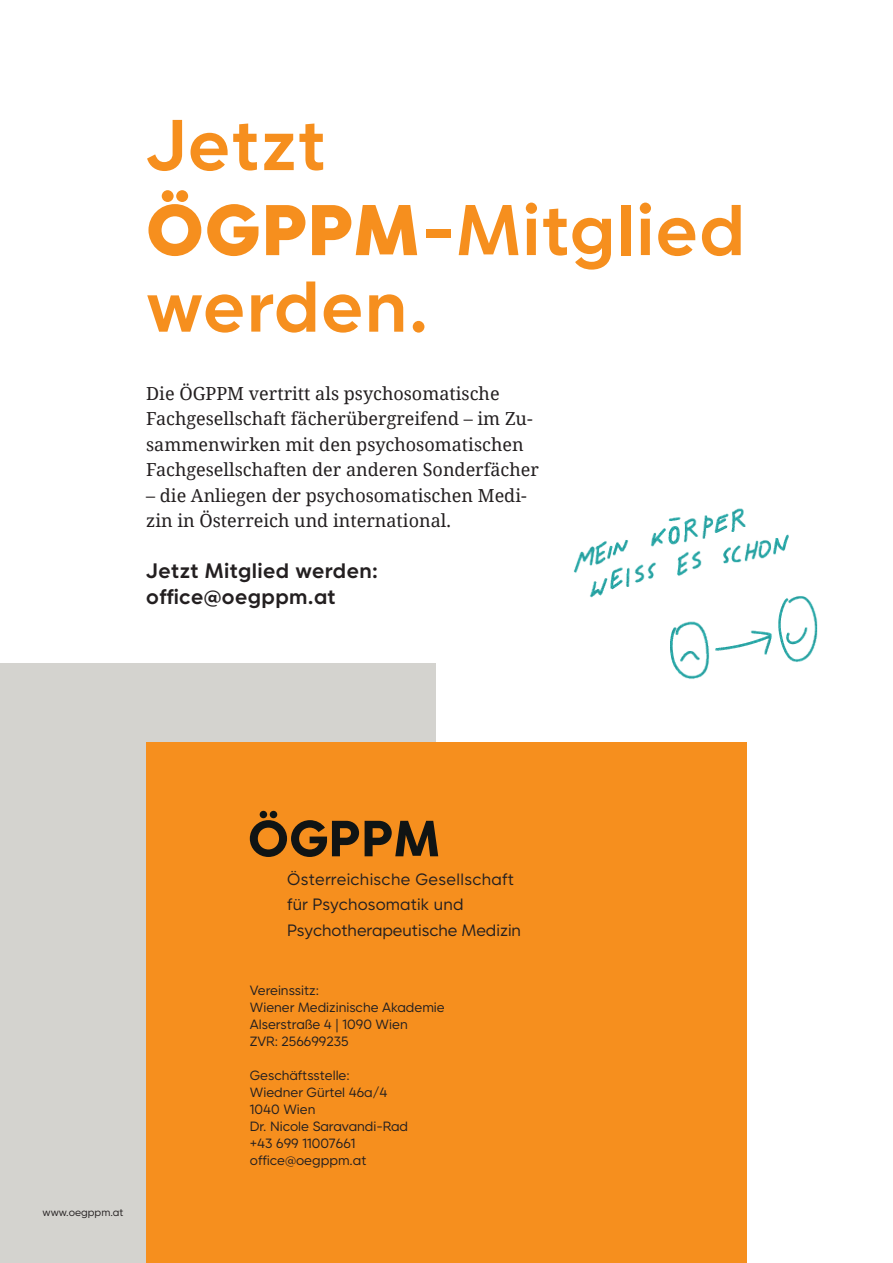
<style>
.page{position:relative;width:893px;height:1263px;background:#fff}
.page>*{position:absolute;margin:0;border:0;box-sizing:border-box;transform-origin:0 0}
.t1{font:700 72px/85.1px "Liberona";letter-spacing:.02em;color:#f68f1e}
.t2{font:700 21px/25.5px "Liberona";letter-spacing:.02em;color:#231f20}
.t3{font:18px/25.5px "Noto Serif";color:#231f20}
.t4{font:16.5px/25.5px "Liberona";letter-spacing:.01em;color:#231f20}
.t5{font:13.5px/17px "Liberona";color:#231f20}
.t6{font:10.5px "Liberona";color:#231f20}
.s1{font-weight:900}
</style>
<div class="page">
<div style="left:0;top:663px;width:436px;height:600px;background:#d4d3cf"></div>
<div style="left:146px;top:742px;width:601px;height:521px;background:#f68f1e"></div>
<img style="left:573px;top:508px;width:245px;height:171px">
<svg style="left:250px;top:811px;width:109px;height:46px"></svg>
<svg style="left:365px;top:821px;width:73px;height:35px"></svg>
<h1 class="t1" style="left:146px;top:101px;width:600px">Jetzt<br><span class="s1">ÖGPPM</span>-Mitglied</h1>
<h1 class="t1" style="left:146px;top:263px;width:284px">werden.</h1>
<p class="t3" style="left:146px;top:380px;width:394px">Die ÖGPPM vertritt als psychosomatische Fachgesellschaft fächerübergreifend – im Zu&shy;sammenwirken mit den psychosomatischen Fachgesellschaften der anderen Sonderfächer</p>
<p class="t3" style="left:146px;top:482px;width:382px">– die Anliegen der psychosomatischen Medi&shy;zin in Österreich und international.</p>
<p class="t2" style="left:146px;top:558px;width:233px">Jetzt Mitglied werden: office@oegppm.at</p>
<p class="t6" style="left:43px;top:1206px;width:82px">www.oegppm.at</p>
<p class="t4" style="left:287px;top:866px;width:235px">Österreichische Gesellschaft für Psychosomatik und<br>Psychotherapeutische Medizin</p>
<p class="t5" style="left:250px;top:982px;width:196px">Vereinssitz:<br>Wiener Medizinische Akademie<br>Alserstraße 4 | 1090 Wien<br>ZVR: 256699235</p>
<p class="t5" style="left:250px;top:1067px;width:160px">Geschäftsstelle:<br>Wiedner Gürtel 46a/4<br>1040 Wien<br>Dr. Nicole Saravandi-Rad +43 699 11007661 office@oegppm.at</p>
</div>
